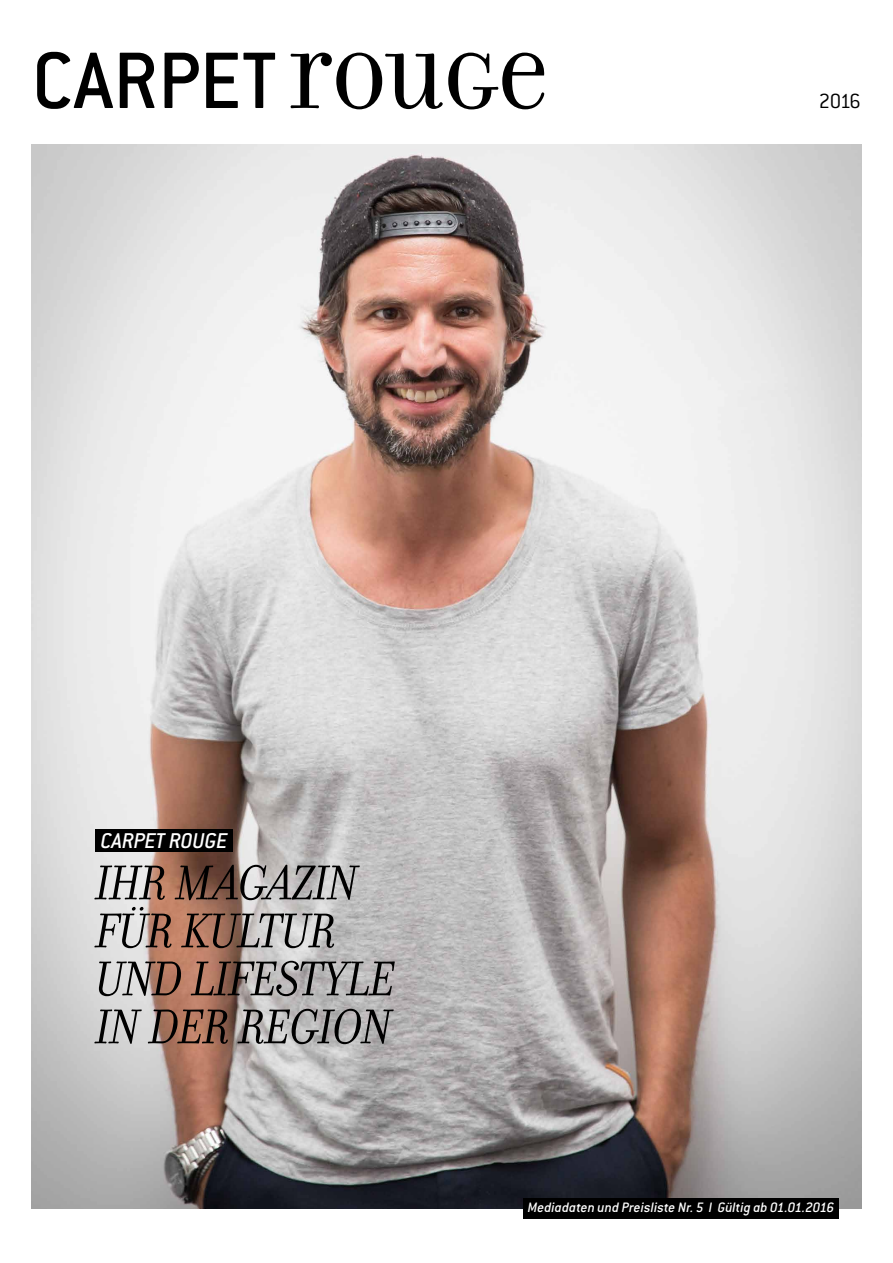
<style>
.page{position:relative;width:893px;height:1263px;background:#fff}
.page>*{position:absolute;margin:0;border:0;box-sizing:border-box;transform-origin:0 0}
.t1{font:500 87.75px "Conduit ITC";color:#000}
.t2{font:italic 52.5px/48px "Filosofia OT";letter-spacing:-.025em;color:#000}
.t3{font:italic 500 23.55px "Conduit ITC";letter-spacing:-.005em;color:#fff}
.t4{font:300 22.5px "Conduit ITC";color:#000}
.t5{font:italic 500 15px "Conduit ITC";color:#fff}
.s1{font-family:"Filosofia Unicase OT";font-weight:400;font-size:84.15px}
</style>
<div class="page">
<img style="left:32px;top:145px;width:829px;height:1064px">
<div style="left:523px;top:1197px;width:316px;height:21px;background:#000"></div>
<div style="left:95px;top:829px;width:138px;height:23px;background:#000"></div>
<h1 class="t1" style="left:32px;top:31px;width:518px">CARPET<span class="s1">ROUGE</span></h1>
<h3 class="t4" style="left:819px;top:89px;width:44px">2016</h3>
<h3 class="t3" style="left:101px;top:827px;width:128px">CARP…T ROUG…</h3>
<h2 class="t2" style="left:95px;top:859px;width:301px">IHR MAGAZIN<br>FÜR KULTUR<br>UND LIFESTYLE<br>IN DER REGION</h2>
<p class="t5" style="left:528px;top:1199px;width:308px">Mediadaten und Preisliste Nr. 5 I Gültig ab 01.01.2016</p>
</div>
